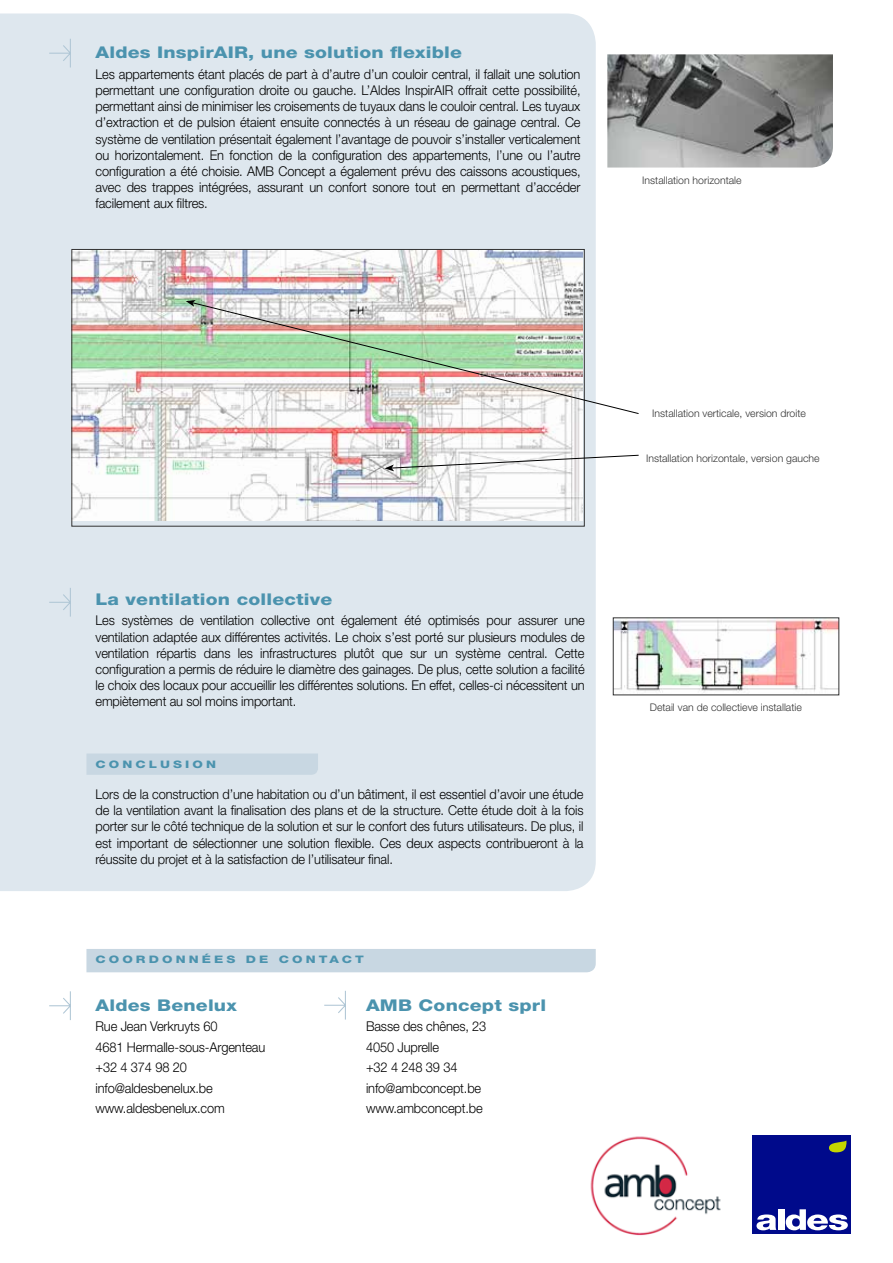
<style>
.page{position:relative;width:893px;height:1263px;background:#fff}
.page>*{position:absolute;margin:0;border:0;box-sizing:border-box;transform-origin:0 0}
.t1{font:800 16.2px "Helvetica Neue LT Std";letter-spacing:.01em;color:#4b93ae;scale:1.2 1}
.t2{font:300 13.5px/16.2px "Helvetica Neue LT Std";letter-spacing:-.01em;color:#000;text-align:justify;scale:.95 1}
.t3{font:300 10.5px "Helvetica Neue LT Pro";color:#333}
.t4{font:800 10.35px "Helvetica Neue LT Std";letter-spacing:.23em;color:#4b93ae;scale:1.3 1}
</style>
<div class="page">
<div style="left:0;top:14px;width:596px;height:877px;background:#dee7ee"></div>
<svg style="left:48px;top:38px;width:24px;height:31px"></svg>
<img style="left:73px;top:251px;width:509px;height:269px">
<div style="left:71px;top:249px;width:514px;height:277px;border:1px solid #333"></div>
<svg style="left:385px;top:454px;width:254px;height:17px"></svg>
<img style="left:192px;top:302px;width:447px;height:112px">
<svg style="left:186px;top:300px;width:10px;height:7px"></svg>
<img style="left:607px;top:54px;width:226px;height:114px">
<img style="left:615px;top:619px;width:222px;height:74px">
<svg style="left:48px;top:587px;width:24px;height:31px"></svg>
<div style="left:86px;top:753px;width:232px;height:22px;background:#c8d7e2"></div>
<div style="left:753px;top:1135px;width:98px;height:99px;background:#000a8b"></div>
<svg style="left:756px;top:1214px;width:20px;height:16px"></svg>
<div style="left:778px;top:1209px;width:6px;height:21px;background:#fff"></div>
<svg style="left:786px;top:1209px;width:62px;height:21px"></svg>
<svg style="left:829px;top:1140px;width:18px;height:12px"></svg>
<img style="left:590px;top:1136px;width:131px;height:100px">
<svg style="left:49px;top:991px;width:22px;height:29px"></svg>
<div style="left:86px;top:949px;width:510px;height:23px;background:#c8d7e2"></div>
<svg style="left:324px;top:990px;width:22px;height:30px"></svg>
<p class="t1" style="left:96px;top:43px;width:307px">Aldes InspirAIR, une solution flexible</p>
<p class="t2" style="left:96px;top:66px;width:512px">Les appartements étant placés de part à d’autre d’un couloir central, il fallait une solution permettant une configuration droite ou gauche. L’Aldes InspirAIR offrait cette possibilité, permettant ainsi de minimiser les croisements de tuyaux dans le couloir central. Les tuyaux d’extraction et de pulsion étaient ensuite connectés à un réseau de gainage central. Ce système de ventilation présentait également l’avantage de pouvoir s’installer verticalement ou horizontalement. En fonction de la configuration des appartements, l’une ou l’autre configuration a été choisie. AMB Concept a également prévu des caissons acoustiques, avec des trappes intégrées, assurant un confort sonore tout en permettant d’accéder facilement aux filtres.</p>
<p class="t3" style="left:642px;top:174px;width:101px">Installation horizontale</p>
<p class="t1" style="left:96px;top:590px;width:199px">La ventilation collective</p>
<p class="t2" style="left:96px;top:612px;width:516px">Les systèmes de ventilation collective ont également été optimisés pour assurer une ventilation adaptée aux différentes activités. Le choix s’est porté sur plusieurs modules de ventilation répartis dans les infrastructures plutôt que sur un système central. Cette configuration a permis de réduire le diamètre des gainages. De plus, cette solution a facilité le choix des locaux pour accueillir les différentes solutions. En effet, celles-ci nécessitent un empiètement au sol moins important.</p>
<p class="t4" style="left:96px;top:758px;width:94px">CONCLUSION</p>
<p class="t2" style="left:96px;top:786px;width:515px">Lors de la construction d’une habitation ou d’un bâtiment, il est essentiel d’avoir une étude de la ventilation avant la finalisation des plans et de la structure. Cette étude doit à la fois porter sur le côté technique de la solution et sur le confort des futurs utilisateurs. De plus, il est important de sélectionner une solution flexible. Ces deux aspects contribueront à la réussite du projet et à la satisfaction de l’utilisateur final.</p>
<p class="t4" style="left:96px;top:953px;width:208px">COORDONNÉES DE CONTACT</p>
<p class="t1" style="left:96px;top:995px;width:119px">Aldes Benelux</p>
<p class="t2" style="left:96px;top:1016px;width:180px;line-height:20.4px;text-align:left">Rue Jean Verkruyts 60<br>4681 Hermalle-sous-Argenteau +32 4 374 98 20 info@aldesbenelux.be www.aldesbenelux.com</p>
<p class="t1" style="left:366px;top:995px;width:152px">AMB Concept sprl</p>
<p class="t2" style="left:366px;top:1016px;width:128px;line-height:20.4px;text-align:left">Basse des chênes, 23<br>4050 Juprelle<br>+32 4 248 39 34 info@ambconcept.be www.ambconcept.be</p>
<p class="t3" style="left:652px;top:407px;width:155px">Installation verticale, version droite</p>
<p class="t3" style="left:646px;top:452px;width:175px">Installation horizontale, version gauche</p>
<p class="t3" style="left:650px;top:701px;width:154px">Detail van de collectieve installatie</p>
</div>
